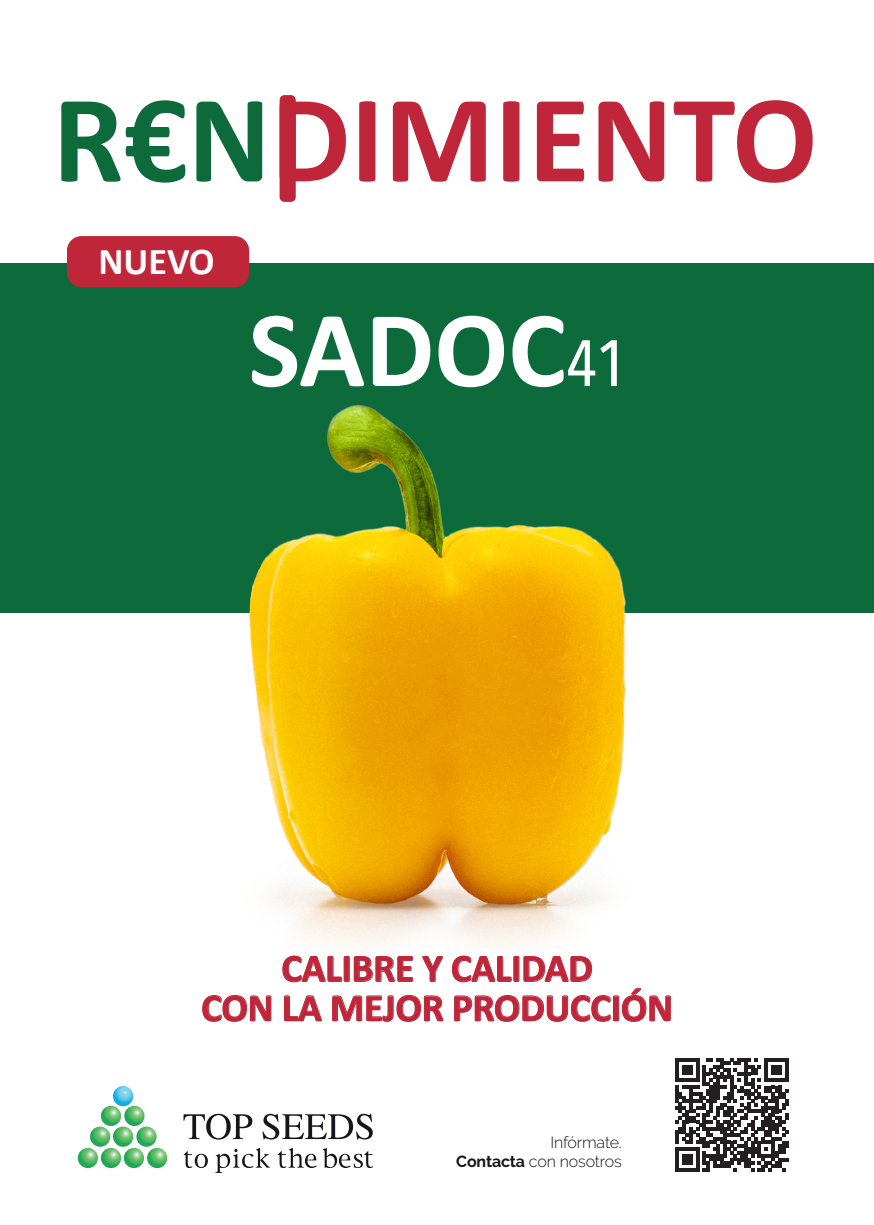
<style>
.page{position:relative;width:874px;height:1225px;background:#fff}
.page>*{position:absolute;margin:0;border:0;box-sizing:border-box;transform-origin:0 0}
.t1{font:700 109.4px "Calibri";color:#fff}
.t2{font:700 39.4px/39.4px "Calibri";letter-spacing:-.01em;color:#bf2639;text-align:center}
.t3{font:700 38px "Calibri";color:#fff}
.t4{font:300 16px/19.6px "Raleway";letter-spacing:-.01em;color:#18151a;text-align:right}
.s1{font-family:"Avenir Next Condensed";font-weight:500;font-size:64.6px}
.s2{font-weight:700}
</style>
<div class="page">
<svg style="left:675px;top:1058px;width:113px;height:113px"></svg>
<svg style="left:183px;top:1113px;width:69px;height:26px"></svg>
<svg style="left:262px;top:1113px;width:110px;height:26px"></svg>
<svg style="left:183px;top:1147px;width:189px;height:25px"></svg>
<svg style="left:78px;top:1148px;width:20px;height:20px"></svg>
<svg style="left:101px;top:1148px;width:20px;height:20px"></svg>
<svg style="left:124px;top:1148px;width:20px;height:20px"></svg>
<svg style="left:147px;top:1148px;width:20px;height:20px"></svg>
<svg style="left:136px;top:1126px;width:20px;height:20px"></svg>
<svg style="left:113px;top:1126px;width:20px;height:20px"></svg>
<svg style="left:90px;top:1126px;width:20px;height:20px"></svg>
<svg style="left:101px;top:1105px;width:20px;height:21px"></svg>
<svg style="left:124px;top:1105px;width:20px;height:21px"></svg>
<img style="left:113px;top:1086px;width:20px;height:20px;border-radius:10px">
<div style="left:0;top:263px;width:873px;height:349px;background:#0d6b3b"></div>
<div style="left:67px;top:236px;width:182px;height:51px;background:#bf2639;border-radius:15px"></div>
<svg style="left:61px;top:102px;width:59px;height:80px"></svg>
<svg style="left:126px;top:100px;width:59px;height:83px"></svg>
<svg style="left:196px;top:101px;width:66px;height:81px"></svg>
<svg style="left:295px;top:102px;width:51px;height:79px"></svg>
<svg style="left:359px;top:101px;width:16px;height:81px"></svg>
<svg style="left:392px;top:102px;width:93px;height:80px"></svg>
<svg style="left:503px;top:101px;width:16px;height:81px"></svg>
<svg style="left:536px;top:102px;width:48px;height:79px"></svg>
<svg style="left:598px;top:101px;width:66px;height:81px"></svg>
<svg style="left:673px;top:100px;width:139px;height:83px"></svg>
<div style="left:279px;top:95px;width:16px;height:107px;background:#bf2639;border-radius:5px"></div>
<img style="left:221px;top:404px;width:436px;height:579px">
<svg style="left:282px;top:955px;width:130px;height:27px"></svg>
<svg style="left:422px;top:955px;width:20px;height:27px"></svg>
<svg style="left:452px;top:955px;width:139px;height:27px"></svg>
<svg style="left:202px;top:995px;width:69px;height:26px"></svg>
<svg style="left:284px;top:995px;width:37px;height:26px"></svg>
<svg style="left:332px;top:995px;width:111px;height:26px"></svg>
<svg style="left:454px;top:988px;width:216px;height:33px"></svg>
<p class="t3" style="left:98px;top:237px;width:118px">NUEVO</p>
<h1 class="t1" style="left:248px;top:280px;width:379px">SADOC<span class="s1">41</span></h1>
<p class="t2" style="left:201px;top:948px;width:473px">CALIBRE Y CALIDAD<br>CON LA MEJOR PRODUCCIÓN</p>
<p class="t4" style="left:456px;top:1132px;width:167px">Infórmate.<br><span class="s2">Contacta</span> con nosotros</p>
</div>
